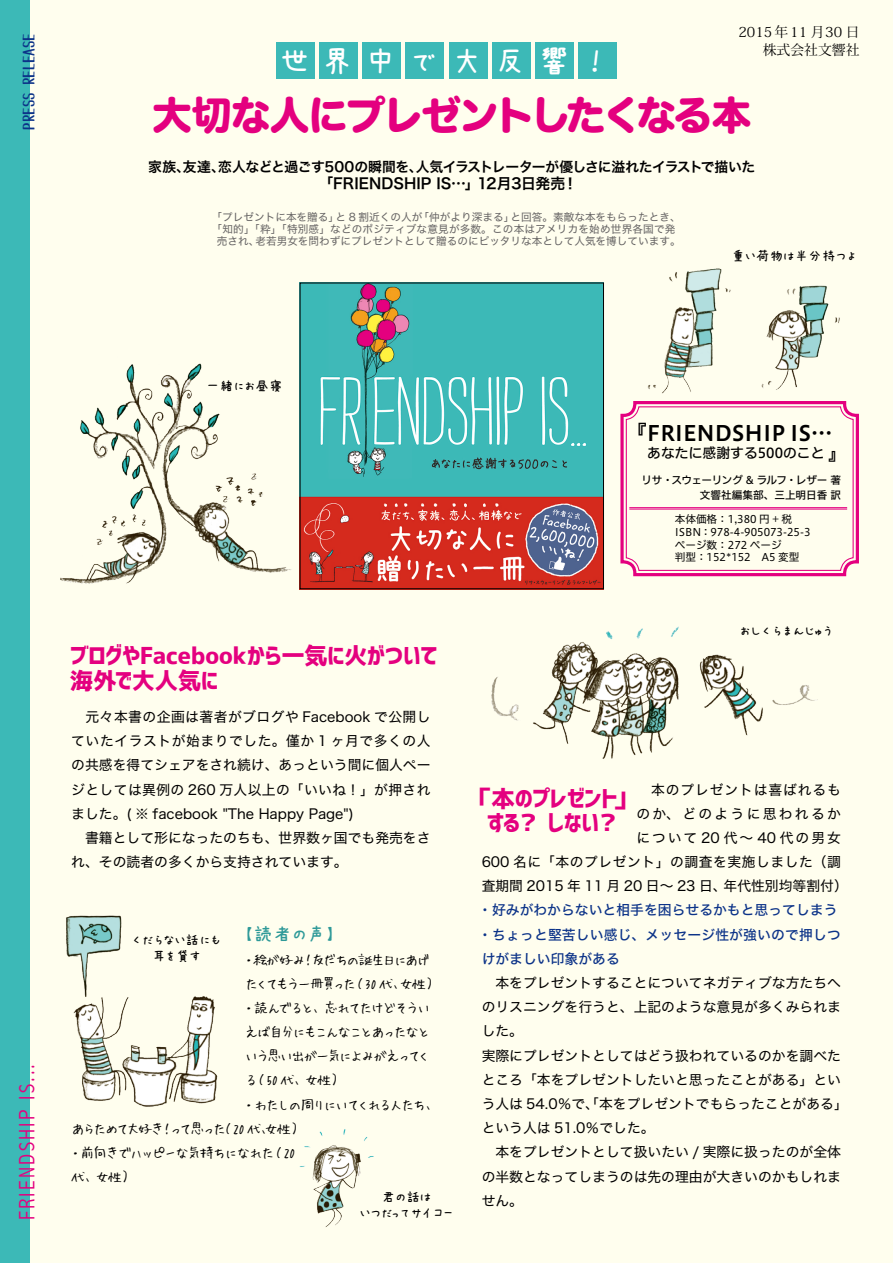
<style>
.page{position:relative;width:893px;height:1263px;background:#fff}
.page>*{position:absolute;margin:0;border:0;box-sizing:border-box;transform-origin:0 0}
.t1{font:39.3px "Hira Maru Std W8";letter-spacing:-.04em;color:#e4007f}
.t2{font:31.95px "AP Japanesefont";letter-spacing:.37em;color:#fff}
.t3{font:23.4px/24.5px "Corporate Logo Bold";letter-spacing:-.025em;color:#e4007f}
.t4{font:300 condensed 22.35px "Abadi";letter-spacing:.1em;color:#e4007f}
.t5{font:21.3px "Hiragino UD Sans F Std W6";color:#000}
.t6{font:19.2px "AP Japanesefont";color:#2d9998}
.t7{font:18px "Hiragino UD Sans F Std W5";color:#000}
.t8{font:14.85px "Hira Kaku Pro W6";color:#000}
.t9{font:14.85px "Tanuki Permanent Marker";color:#0c3388}
.t10{font:14.85px "Hira Kaku Pro W6";letter-spacing:-.035em;color:#000}
.t11{font:13.8px/24.2px "Hira Kaku Std N W4";color:#000}
.t12{font:13.8px/24.2px "Hui Font";letter-spacing:-.155em;color:#000}
.t13{font:13.8px/24.2px "Hira Kaku Std N W5";color:#0c3388}
.t14{font:13.8px/15.9px "AP Japanesefont";color:#000;text-align:center}
.t15{font:13.8px "Hira Kaku Std N W4";letter-spacing:.035em;color:#000}
.t16{font:13.8px "Hira Kaku Pro W6";letter-spacing:-.055em;color:#000}
.t17{font:13.8px/24.2px "Hui Font";letter-spacing:-.125em;color:#000}
.t18{font:13.8px "Hira Kaku Pro W6";letter-spacing:-.025em;color:#000}
.t19{font:13.8px/24.2px "Hui Font";letter-spacing:-.19em;color:#000}
.t20{font:13.8px/18.1px "Koz Min Pr 6 N";color:#000;text-align:right}
.t21{font:13.8px "Hiragino UD Sans F Std W5";color:#000}
.t22{font:13.8px "Hira Kaku Std N W4";letter-spacing:.06em;color:#000}
.t23{font:13.8px "Hira Kaku Std N W4";letter-spacing:.14em;color:#000}
.t24{font:13.8px "Hui Font";letter-spacing:-.195em;color:#000}
.t25{font:13.8px "Hira Kaku Std N W4";letter-spacing:.165em;color:#000}
.t26{font:10.65px "Hira Kaku Std N W4";color:#666464}
.t27{font:10.65px/12.8px "Hiragino UD Sans F Std W4";color:#000}
.t28{font:10.65px/14.4px "Hiragino UD Sans F Std W5";letter-spacing:-.005em;color:#000;text-align:right}
.s1{font-family:"Hiragino UD Sans F Std W5"}
</style>
<div class="page">
<div style="left:0;top:0;width:893px;height:1262px;background:#fffeee"></div>
<div style="left:0;top:0;width:30px;height:1263px;background:#3cb9b7"></div>
<svg style="left:620px;top:401px;width:239px;height:176px"></svg>
<div style="left:626px;top:406px;width:228px;height:165px;border:1px solid #e4007f;border-radius:13px"></div>
<img style="left:491px;top:626px;width:327px;height:133px">
<img style="left:66px;top:915px;width:152px;height:192px">
<img style="left:634px;top:268px;width:209px;height:135px">
<div style="left:319px;top:43px;width:39px;height:36px;background:#3cb9b7"></div>
<div style="left:276px;top:43px;width:39px;height:36px;background:#3cb9b7"></div>
<div style="left:362px;top:43px;width:39px;height:36px;background:#3cb9b7"></div>
<div style="left:405px;top:43px;width:39px;height:36px;background:#3cb9b7"></div>
<div style="left:449px;top:43px;width:39px;height:36px;background:#3cb9b7"></div>
<div style="left:492px;top:43px;width:39px;height:36px;background:#3cb9b7"></div>
<div style="left:535px;top:43px;width:39px;height:36px;background:#3cb9b7"></div>
<div style="left:578px;top:43px;width:39px;height:36px;background:#3cb9b7"></div>
<img style="left:299px;top:1129px;width:75px;height:98px">
<img style="left:302px;top:285px;width:300px;height:302px">
<div style="left:300px;top:283px;width:304px;height:306px;border:1px solid #000"></div>
<img style="left:61px;top:363px;width:230px;height:221px">
<p class="t9" style="left:21px;top:85px;width:53px;rotate:-90deg">RELEASE</p>
<p class="t9" style="left:21px;top:130px;width:39px;rotate:-90deg">PRESS</p>
<h2 class="t2" style="left:279px;top:46px;width:119px">世界中</h2>
<h2 class="t2" style="left:412px;top:46px;width:160px">で大反響</h2>
<h2 class="t2" style="left:589px;top:46px;width:17px">!</h2>
<p class="t20" style="left:738px;top:23px;width:123px">2015年11 月30 日株式会社文響社</p>
<h1 class="t1" style="left:152px;top:85px;width:600px">大切な人にプレゼントしたくなる本</h1>
<p class="t16" style="left:416px;top:154px;width:341px">人気イラストレーターが優しさに溢れたイラストで描いた</p>
<p class="t18" style="left:183px;top:154px;width:44px">友達、</p>
<p class="t18" style="left:148px;top:154px;width:43px">家族、</p>
<p class="t18" style="left:218px;top:154px;width:206px">恋人などと過ごす500の瞬間を、</p>
<p class="t8" style="left:318px;top:170px;width:163px">「FRIENDSHIP IS…」</p>
<p class="t10" style="left:477px;top:170px;width:90px">12月3日発売</p>
<p class="t8" style="left:563px;top:170px;width:16px">!</p>
<p class="t26" style="left:212px;top:209px;width:129px">「プレゼントに本を贈る」</p>
<p class="t26" style="left:212px;top:221px;width:465px">「知的」「粋」「特別感」などのポジティブな意見が多数。この本はアメリカを始め世界各国で発</p>
<p class="t26" style="left:255px;top:232px;width:427px">老若男女を問わずにプレゼントとして贈るのにピッタリな本として人気を博しています。</p>
<p class="t26" style="left:419px;top:209px;width:97px">「仲がより深まる」</p>
<p class="t26" style="left:511px;top:209px;width:172px">と回答。素敵な本をもらったとき、</p>
<p class="t26" style="left:335px;top:209px;width:88px">と 8 割近くの人が</p>
<p class="t26" style="left:217px;top:232px;width:44px">売され、</p>
<p class="t14" style="left:731px;top:248px;width:127px">重い荷物は半分持つよ</p>
<h3 class="t4" style="left:14px;top:1220px;width:158px;rotate:-90deg">FRIENDSHIP IS...</h3>
<p class="t14" style="left:206px;top:378px;width:78px">一緒にお昼寝</p>
<h3 class="t3" style="left:70px;top:642px;width:369px">ブログやFacebookから一気に火がついて海外で大人気に</h3>
<p class="t11" style="left:71px;top:705px;width:361px">　元々本書の企画は著者がブログや Facebook で公開していたイラストが始まりでした。僅か 1 ヶ月で多くの人の共感を得てシェアをされ続け、あっという間に個人ページとしては異例の 260 万人以上の「いいね！」が押されました。( ※ facebook "The Happy Page ("<br>　書籍として形になったのちも、世界数ヶ国でも発売をされ、その読者の多くから支持されています。</p>
<p class="t14" style="left:132px;top:932px;width:91px">くだらない話にも耳を貸す</p>
<h3 class="t6" style="left:244px;top:925px;width:93px">【読者の声【</h3>
<p class="t12" style="left:253px;top:946px;width:179px">絵が好み友だちの誕生日にあげ</p>
<p class="t12" style="left:302px;top:946px;width:15px">！</p>
<p class="t12" style="left:242px;top:946px;width:15px">・</p>
<p class="t19" style="left:311px;top:970px;width:121px;text-indent:-67px">たくてもう一冊買った<br>、忘れてたけどそうい</p>
<p class="t12" style="left:400px;top:970px;width:39px">女性(</p>
<p class="t12" style="left:352px;top:970px;width:54px">（30 代、</p>
<p class="t12" style="left:242px;top:994px;width:74px">・読んでると</p>
<p class="t12" style="left:244px;top:1019px;width:188px">えば自分にもこんなことあったなと</p>
<p class="t12" style="left:244px;top:1043px;width:188px">いう思い出が一気によみがえってく</p>
<p class="t12" style="left:254px;top:1067px;width:91px">（50 代、女性(</p>
<p class="t12" style="left:244px;top:1067px;width:15px">る</p>
<p class="t12" style="left:254px;top:1091px;width:174px">わたしの周りにいてくれる人たち</p>
<p class="t12" style="left:220px;top:1091px;width:84px;text-indent:22px">・<br>（20 代女性(</p>
<p class="t12" style="left:424px;top:1091px;width:15px">、</p>
<p class="t24" style="left:71px;top:1119px;width:156px">あらためて大好きって思った</p>
<p class="t12" style="left:160px;top:1115px;width:15px">！</p>
<p class="t12" style="left:259px;top:1115px;width:15px">、</p>
<p class="t17" style="left:69px;top:1140px;width:207px">・前向きでハッピーな気持ちになれた代、女性(</p>
<p class="t12" style="left:271px;top:1140px;width:26px">)20</p>
<p class="t14" style="left:360px;top:1189px;width:95px">君の話は<br>いつだってサイコー</p>
<h3 class="t5" style="left:626px;top:417px;width:208px"><span class="s1">『</span>FRIENDSHIP IS...</h3>
<h3 class="t7" style="left:828px;top:439px;width:20px">『</h3>
<p class="t21" style="left:647px;top:442px;width:179px">あなたに感謝する500のこと</p>
<p class="t28" style="left:642px;top:472px;width:201px">リサ・スウェーリング &amp; ラルフ・レザー著文響社編集部、三上明日香訳</p>
<p class="t27" style="left:675px;top:512px;width:137px">本体価格：1,380 円 + 税<br>ISBN：978-4-905073-25-3ページ数：272 ページ<br>判型：152*152　A5 変型</p>
<p class="t14" style="left:740px;top:623px;width:96px">おしくらまんじゅう</p>
<p class="t22" style="left:636px;top:779px;width:206px">　本のプレゼントは喜ばれるも</p>
<p class="t25" style="left:636px;top:803px;width:206px">のか、どのように思われるか</p>
<p class="t23" style="left:636px;top:827px;width:206px">について20 代～ 40代の男女</p>
<p class="t15" style="left:482px;top:851px;width:361px">600 名に「本のプレゼント」の調査を実施しました（調</p>
<p class="t11" style="left:723px;top:874px;width:126px">年代性別均等割付(</p>
<h3 class="t3" style="left:468px;top:785px;width:153px;text-align:right">「本のプレゼント?</h3>
<h3 class="t3" style="left:614px;top:785px;width:25px">「</h3>
<h3 class="t3" style="left:487px;top:809px;width:35px">する</h3>
<h3 class="t3" style="left:517px;top:809px;width:85px">？しない</h3>
<p class="t11" style="left:482px;top:874px;width:247px">査期間 2015 年 11 月 20 日～ 23 日、</p>
<p class="t13" style="left:478px;top:898px;width:364px">・好みがわからないと相手を困らせるかもと思ってしまう・ちょっと堅苦しい感じ、メッセージ性が強いので押しつけがましい印象がある</p>
<p class="t11" style="left:482px;top:971px;width:368px">　本をプレゼントすることについてネガティブな方たちへのリスニングを行うと、上記のような意見が多くみられました。<br>実際にプレゼントとしてはどう扱われているのかを調べたところ「本をプレゼントしたいと思ったことがある」という人は 54.0％で、「本をプレゼントでもらったことがある「という人は 51.0％でした。<br>　本をプレゼントとして扱いたい / 実際に扱ったのが全体の半数となってしまうのは先の理由が大きいのかもしれません。</p>
</div>
